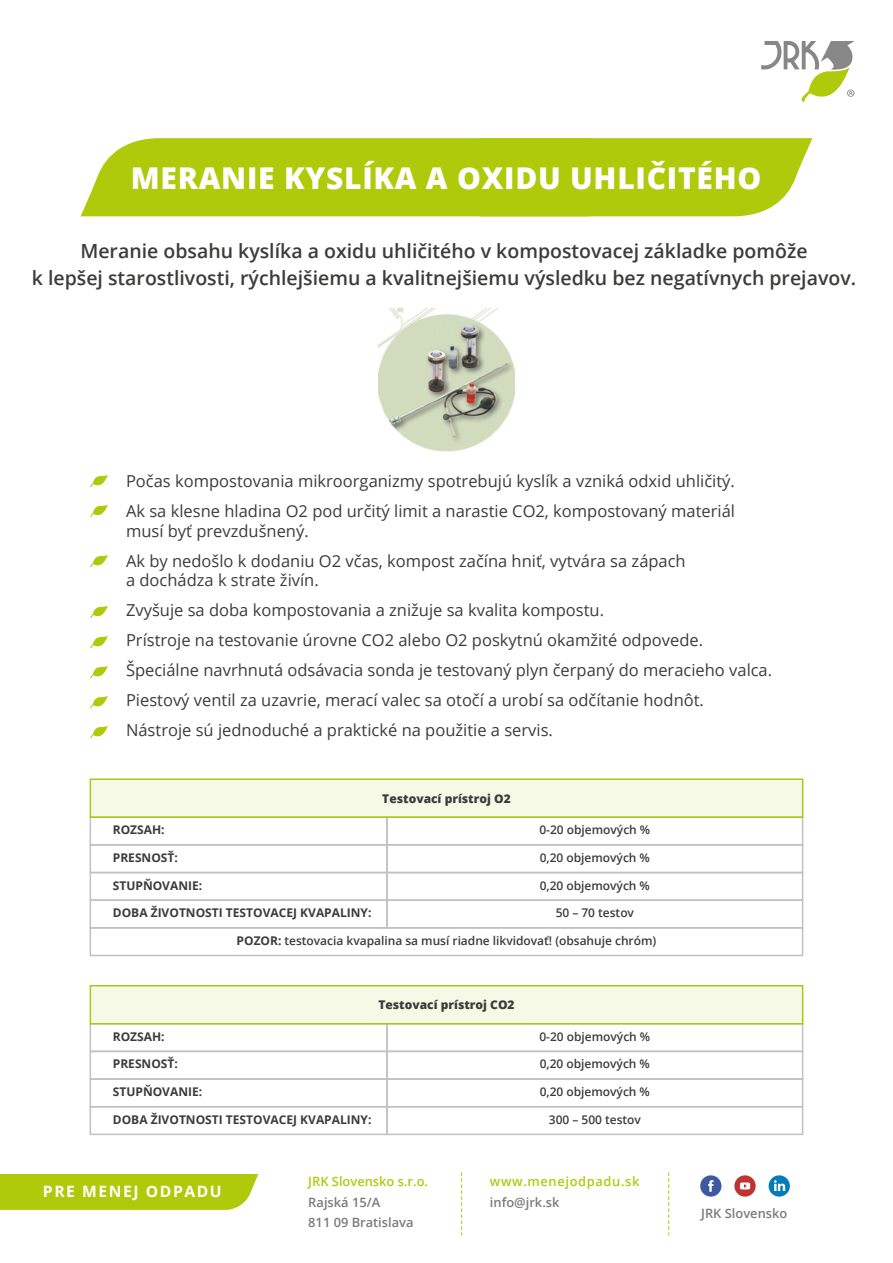
<style>
.page{position:relative;width:893px;height:1263px;background:#fff}
.page>*{position:absolute;margin:0;border:0;box-sizing:border-box;transform-origin:0 0}
.t1{font:800 30px "Open Sans";letter-spacing:.025em;color:#fff}
.t2{font:600 19.5px/27px "Open Sans";color:#3c3c3b;text-align:center}
.t3{font:16.5px/30px "Open Sans";color:#3c3c3b}
.t4{font:700 15.6px "Open Sans";letter-spacing:.1em;color:#fff}
.t5{font:600 12.9px/20.2px "Open Sans";color:#7c7b7b}
.t6{font:600 12.9px "Open Sans";color:#afca0b}
.t7{font:600 12.9px "Open Sans";letter-spacing:.05em;color:#afca0b}
.t8{font:600 12px "Open Sans";color:#3c3c3b}
.t9{font:700 12px "Open Sans";color:#3c3c3b}
.t10{font:800 12px "Open Sans";color:#3c3c3b}
.s1{font-weight:700}
</style>
<div class="page">
<div style="left:90px;top:844px;width:298px;height:29px;border:2px solid #c1c1c1"></div>
<div style="left:386px;top:844px;width:417px;height:29px;border:2px solid #c1c1c1"></div>
<div style="left:90px;top:816px;width:298px;height:29px;border:2px solid #c1c1c1"></div>
<div style="left:386px;top:816px;width:417px;height:29px;border:2px solid #c1c1c1"></div>
<div style="left:386px;top:872px;width:417px;height:29px;border:2px solid #c1c1c1"></div>
<div style="left:386px;top:899px;width:417px;height:29px;border:2px solid #c1c1c1"></div>
<div style="left:90px;top:927px;width:713px;height:29px;border:2px solid #c1c1c1"></div>
<div style="left:90px;top:779px;width:713px;height:38px;background:#f7f9e7"></div>
<div style="left:90px;top:778px;width:713px;height:40px;border:2px solid #adc814"></div>
<div style="left:90px;top:872px;width:298px;height:29px;border:2px solid #c1c1c1"></div>
<div style="left:90px;top:899px;width:298px;height:29px;border:2px solid #c1c1c1"></div>
<div style="left:90px;top:1051px;width:298px;height:29px;border:2px solid #c1c1c1"></div>
<div style="left:386px;top:1051px;width:417px;height:29px;border:2px solid #c1c1c1"></div>
<div style="left:90px;top:1023px;width:298px;height:29px;border:2px solid #c1c1c1"></div>
<div style="left:386px;top:1023px;width:417px;height:29px;border:2px solid #c1c1c1"></div>
<div style="left:386px;top:1078px;width:417px;height:29px;border:2px solid #c1c1c1"></div>
<div style="left:386px;top:1106px;width:417px;height:29px;border:2px solid #c1c1c1"></div>
<div style="left:90px;top:986px;width:713px;height:38px;background:#f7f9e7"></div>
<div style="left:90px;top:985px;width:713px;height:39px;border:2px solid #adc814"></div>
<div style="left:90px;top:1078px;width:298px;height:29px;border:2px solid #c1c1c1"></div>
<div style="left:90px;top:1106px;width:298px;height:29px;border:2px solid #c1c1c1"></div>
<svg style="left:90px;top:475px;width:18px;height:13px"></svg>
<svg style="left:90px;top:504px;width:18px;height:13px"></svg>
<svg style="left:90px;top:555px;width:18px;height:13px"></svg>
<svg style="left:90px;top:605px;width:18px;height:13px"></svg>
<svg style="left:90px;top:636px;width:18px;height:13px"></svg>
<svg style="left:90px;top:666px;width:18px;height:13px"></svg>
<svg style="left:90px;top:696px;width:18px;height:13px"></svg>
<svg style="left:90px;top:726px;width:18px;height:13px"></svg>
<img style="left:379px;top:309px;width:135px;height:142px">
<div style="left:0;top:1174px;width:258px;height:36px;background:#afca0b"></div>
<svg style="left:668px;top:1173px;width:1px;height:62px"></svg>
<svg style="left:461px;top:1173px;width:1px;height:62px"></svg>
<svg style="left:700px;top:1175px;width:21px;height:21px"></svg>
<div style="left:734px;top:1175px;width:22px;height:21px;background:#be3334;border-radius:50%"></div>
<svg style="left:740px;top:1182px;width:10px;height:7px"></svg>
<svg style="left:769px;top:1175px;width:21px;height:21px"></svg>
<div style="left:81px;top:138px;width:731px;height:78px;background:#afca0b"></div>
<svg style="left:761px;top:41px;width:93px;height:61px"></svg>
<h1 class="t1" style="left:131px;top:156px;width:632px">MERANIE KYSLÍKA A OXIDU UHLIČITÉHO</h1>
<p class="t2" style="left:32px;top:237px;width:826px">Meranie obsahu kyslíka a oxidu uhličitého v kompostovacej základke pomôže<br>k lepšej starostlivosti, rýchlejšiemu a kvalitnejšiemu výsledku bez negatívnych prejavov.</p>
<p class="t3" style="left:126px;top:465px;width:610px">Počas kompostovania mikroorganizmy spotrebujú kyslík a vzniká odxid uhličitý.<br>Ak sa klesne hladina O2 pod určitý limit a narastie CO2, kompostovaný materiál</p>
<p class="t3" style="left:126px;top:515px;width:561px">musí byť prevzdušnený.<br>Ak by nedošlo k dodaniu O2 včas, kompost začína hniť, vytvára sa zápach</p>
<p class="t3" style="left:126px;top:565px;width:648px">a dochádza k strate živín.<br>Zvyšuje sa doba kompostovania a znižuje sa kvalita kompostu.<br>Prístroje na testovanie úrovne CO2 alebo O2 poskytnú okamžité odpovede.<br>Špeciálne navrhnutá odsávacia sonda je testovaný plyn čerpaný do meracieho valca.<br>Piestový ventil za uzavrie, merací valec sa otočí a urobí sa odčítanie hodnôt.<br>Nástroje sú jednoduché a praktické na použitie a servis.</p>
<p class="t10" style="left:382px;top:789px;width:130px">Testovací prístroj O2</p>
<p class="t9" style="left:113px;top:821px;width:53px">ROZSAH:</p>
<p class="t8" style="left:539px;top:822px;width:112px">0-20 objemových %</p>
<p class="t9" style="left:113px;top:849px;width:67px">PRESNOSŤ:</p>
<p class="t8" style="left:540px;top:849px;width:112px">0,20 objemových %</p>
<p class="t9" style="left:113px;top:877px;width:91px">STUPŇOVANIE:</p>
<p class="t9" style="left:113px;top:904px;width:260px">DOBA ŽIVOTNOSTI TESTOVACEJ KVAPALINY:</p>
<p class="t8" style="left:540px;top:877px;width:112px">0,20 objemových %</p>
<p class="t8" style="left:556px;top:905px;width:80px">50 – 70 testov</p>
<p class="t8" style="left:237px;top:932px;width:421px"><span class="s1">POZOR:</span> testovacia kvapalina sa musí riadne likvidovať! (obsahuje chróm)</p>
<p class="t10" style="left:378px;top:996px;width:138px">Testovací prístroj CO2</p>
<p class="t9" style="left:113px;top:1028px;width:53px">ROZSAH:</p>
<p class="t8" style="left:539px;top:1028px;width:112px">0-20 objemových %</p>
<p class="t9" style="left:113px;top:1055px;width:67px">PRESNOSŤ:</p>
<p class="t8" style="left:540px;top:1056px;width:112px">0,20 objemových %</p>
<p class="t9" style="left:113px;top:1083px;width:91px">STUPŇOVANIE:</p>
<p class="t9" style="left:113px;top:1111px;width:260px">DOBA ŽIVOTNOSTI TESTOVACEJ KVAPALINY:</p>
<p class="t8" style="left:540px;top:1083px;width:112px">0,20 objemových %</p>
<p class="t8" style="left:549px;top:1111px;width:94px">300 – 500 testov</p>
<p class="t4" style="left:43px;top:1181px;width:180px">PRE MENEJ ODPADU</p>
<p class="t7" style="left:490px;top:1172px;width:151px">www.menejodpadu.sk</p>
<p class="t6" style="left:308px;top:1173px;width:121px">JRK Slovensko s.r.o.</p>
<p class="t5" style="left:308px;top:1191px;width:107px">Rajská 15/A<br>811 09 Bratislava</p>
<p class="t5" style="left:490px;top:1191px;width:71px">info@jrk.sk</p>
<p class="t5" style="left:701px;top:1203px;width:88px">JRK Slovensko</p>
</div>
